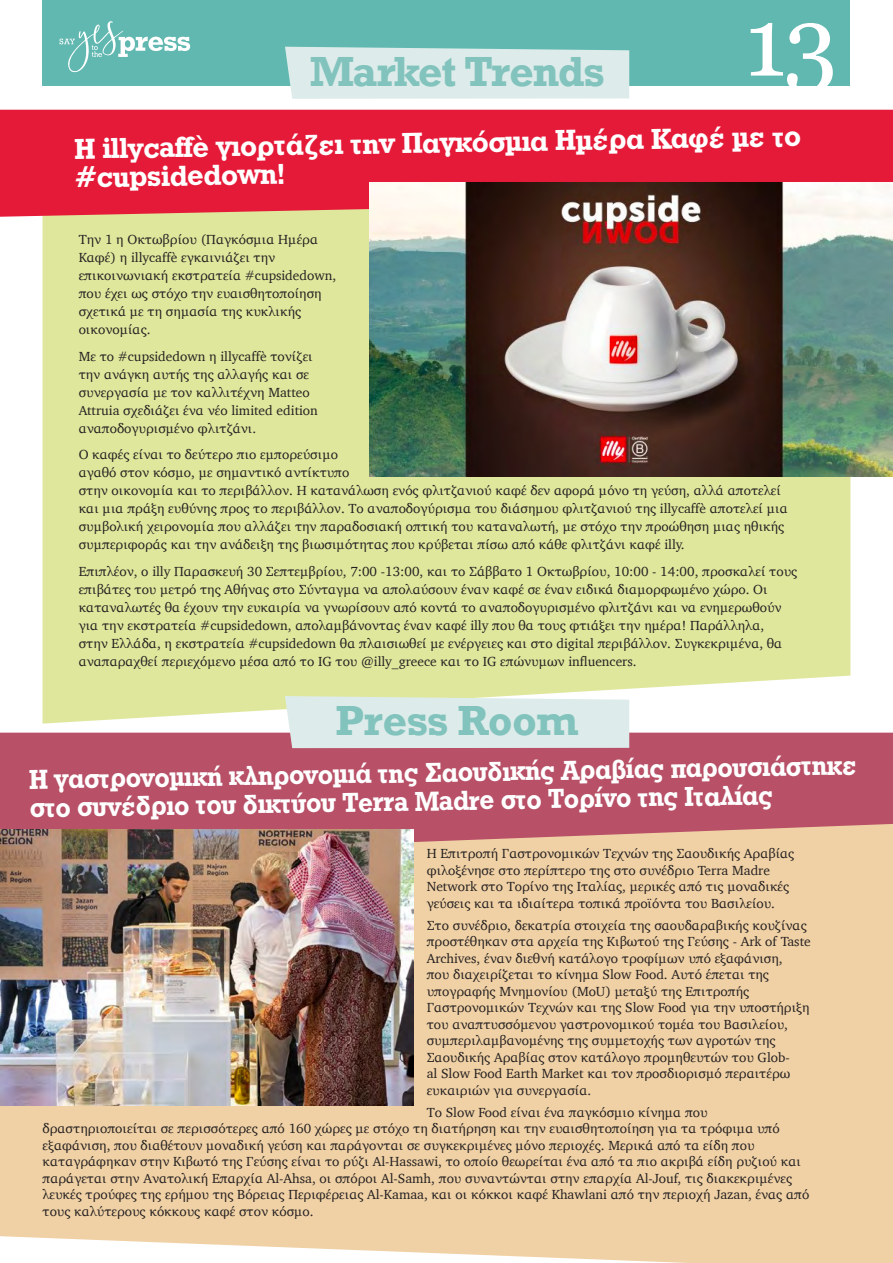
<style>
.page{position:relative;width:893px;height:1263px;background:#fff}
.page>*{position:absolute;margin:0;border:0;box-sizing:border-box;transform-origin:0 0}
.t1{font:97.5px "Georgia";color:#fff}
.t2{font:700 39.6px "Rockwell";letter-spacing:-.02em;color:#82c3bd}
.t3{font:700 39.6px "Rockwell";color:#82c3bd}
.t4{font:30px/28.5px "UB Rockwell Bold";color:#fff}
.t5{font:28.5px/28.5px "UB Rockwell Bold";color:#fff;scale:.95 1}
.t6{font:13.5px/16.5px "Charter";color:#231f20}
</style>
<div class="page">
<div style="left:43px;top:0;width:807px;height:85px;background:#61b8b0"></div>
<svg style="left:60px;top:21px;width:130px;height:51px"></svg>
<div style="left:43px;top:217px;width:807px;height:507px;background:#dfe79c"></div>
<div style="left:0;top:857px;width:893px;height:406px;background:#f0d1a5"></div>
<div style="left:0;top:110px;width:893px;height:107px;background:#e51a38"></div>
<svg style="left:0;top:733px;width:893px;height:124px;background:#be5f6e"></svg>
<div style="left:285px;top:696px;width:344px;height:52px;background:#ddecea"></div>
<img style="left:0;top:829px;width:414px;height:276px">
<div style="left:285px;top:47px;width:344px;height:52px;background:#ddecea"></div>
<img style="left:370px;top:182px;width:523px;height:295px">
<h2 class="t2" style="left:310px;top:46px;width:296px">Market Trends</h2>
<h1 class="t1" style="left:744px;top:-29px;width:95px">13</h1>
<h3 class="t4" style="left:74px;top:134px;width:728px;rotate:-1deg">H illycaffè γιορτάζει την Παγκόσμια Ημέρα Καφέ με το #cupsidedown!</h3>
<p class="t6" style="left:79px;top:230px;width:259px;line-height:18px">Την 1 η Οκτωβρίου (Παγκόσμια Ημέρα<br>Καφέ) η illycaffè εγκαινιάζει την επικοινωνιακή εκστρατεία #cupsidedown, που έχει ως στόχο την ευαισθητοποίηση σχετικά με τη σημασία της κυκλικής οικονομίας.</p>
<p class="t6" style="left:79px;top:347px;width:241px;line-height:18px">Με το #cupsidedown η illycaffè τονίζει την ανάγκη αυτής της αλλαγής και σε συνεργασία με τον καλλιτέχνη Matteo Attruia σχεδιάζει ένα νέο limited edition αναποδογυρισμένο φλιτζάνι.</p>
<p class="t6" style="left:79px;top:445px;width:711px;line-height:18px">Ο καφές είναι το δεύτερο πιο εμπορεύσιμο<br>αγαθό στον κόσμο, με σημαντικό αντίκτυπο<br>στην οικονομία και το περιβάλλον. Η κατανάλωση ενός φλιτζανιού καφέ δεν αφορά μόνο τη γεύση, αλλά αποτελεί και μια πράξη ευθύνης προς το περιβάλλον. Το αναποδογύρισμα του διάσημου φλιτζανιού της illycaffè αποτελεί μια συμβολική χειρονομία που αλλάζει την παραδοσιακή οπτική του καταναλωτή, με στόχο την προώθηση μιας ηθικής συμπεριφοράς και την ανάδειξη της βιωσιμότητας που κρύβεται πίσω από κάθε φλιτζάνι καφέ illy.</p>
<p class="t6" style="left:79px;top:562px;width:720px;line-height:18px">Επιπλέον, o illy Παρασκευή 30 Σεπτεμβρίου, 7:00 -13:00, και το Σάββατο 1 Οκτωβρίου, 10:00 - 14:00, προσκαλεί τους επιβάτες του μετρό της Αθήνας στο Σύνταγμα να απολαύσουν έναν καφέ σε έναν ειδικά διαμορφωμένο χώρο. Οι καταναλωτές θα έχουν την ευκαιρία να γνωρίσουν από κοντά το αναποδογυρισμένο φλιτζάνι και να ενημερωθούν για την εκστρατεία #cupsidedown, απολαμβάνοντας έναν καφέ illy που θα τους φτιάξει την ημέρα! Παράλληλα,<br>στην Ελλάδα, η εκστρατεία #cupsidedown θα πλαισιωθεί με ενέργειες και στο digital περιβάλλον. Συγκεκριμένα, θα αναπαραχθεί περιεχόμενο μέσα από το IG του @illy_greece και το IG επώνυμων influencers.</p>
<h2 class="t3" style="left:335px;top:695px;width:245px">Press Room</h2>
<h3 class="t5" style="left:29px;top:765px;width:873px;rotate:-1deg">Η γαστρονομική κληρονομιά της Σαουδικής Αραβίας παρουσιάστηκε στο συνέδριο του δικτύου Terra Madre στο Τορίνο της Ιταλίας</h3>
<p class="t6" style="left:427px;top:845px;width:369px">Η Επιτροπή Γαστρονομικών Τεχνών της Σαουδικής Αραβίας φιλοξένησε στο περίπτερο της στο συνέδριο Terra Madre Network στο Τορίνο της Ιταλίας, μερικές από τις μοναδικές γεύσεις και τα ιδιαίτερα τοπικά προϊόντα του Βασιλείου.</p>
<p class="t6" style="left:427px;top:917px;width:386px">Στο συνέδριο, δεκατρία στοιχεία της σαουδαραβικής κουζίνας προστέθηκαν στα αρχεία της Κιβωτού της Γεύσης - Ark of Taste Archives, έναν διεθνή κατάλογο τροφίμων υπό εξαφάνιση,<br>που διαχειρίζεται το κίνημα Slow Food. Αυτό έπεται της υπογραφής Μνημονίου (MoU) μεταξύ της Επιτροπής Γαστρονομικών Τεχνών και της Slow Food για την υποστήριξη του αναπτυσσόμενου γαστρονομικού τομέα του Βασιλείου, συμπεριλαμβανομένης της συμμετοχής των αγροτών της Σαουδικής Αραβίας στον κατάλογο προμηθευτών του Glob-<br>al Slow Food Earth Market και τον προσδιορισμό περαιτέρω ευκαιριών για συνεργασία.</p>
<p class="t6" style="left:43px;top:1104px;width:768px;text-indent:384px">Το Slow Food είναι ένα παγκόσμιο κίνημα που δραστηριοποιείται σε περισσότερες από 160 χώρες με στόχο τη διατήρηση και την ευαισθητοποίηση για τα τρόφιμα υπό εξαφάνιση, που διαθέτουν μοναδική γεύση και παράγονται σε συγκεκριμένες μόνο περιοχές. Μερικά από τα είδη που καταγράφηκαν στην Κιβωτό της Γεύσης είναι το ρύζι Al-Hassawi, το οποίο θεωρείται ένα από τα πιο ακριβά είδη ρυζιού και παράγεται στην Ανατολική Επαρχία Al-Ahsa, οι σπόροι Al-Samh, που συναντώνται στην επαρχία Al-Jouf, τις διακεκριμένες λευκές τρούφες της ερήμου της Βόρειας Περιφέρειας Al-Kamaa, και οι κόκκοι καφέ Khawlani από την περιοχή Jazan, ένας από τους καλύτερους κόκκους καφέ στον κόσμο.</p>
</div>
